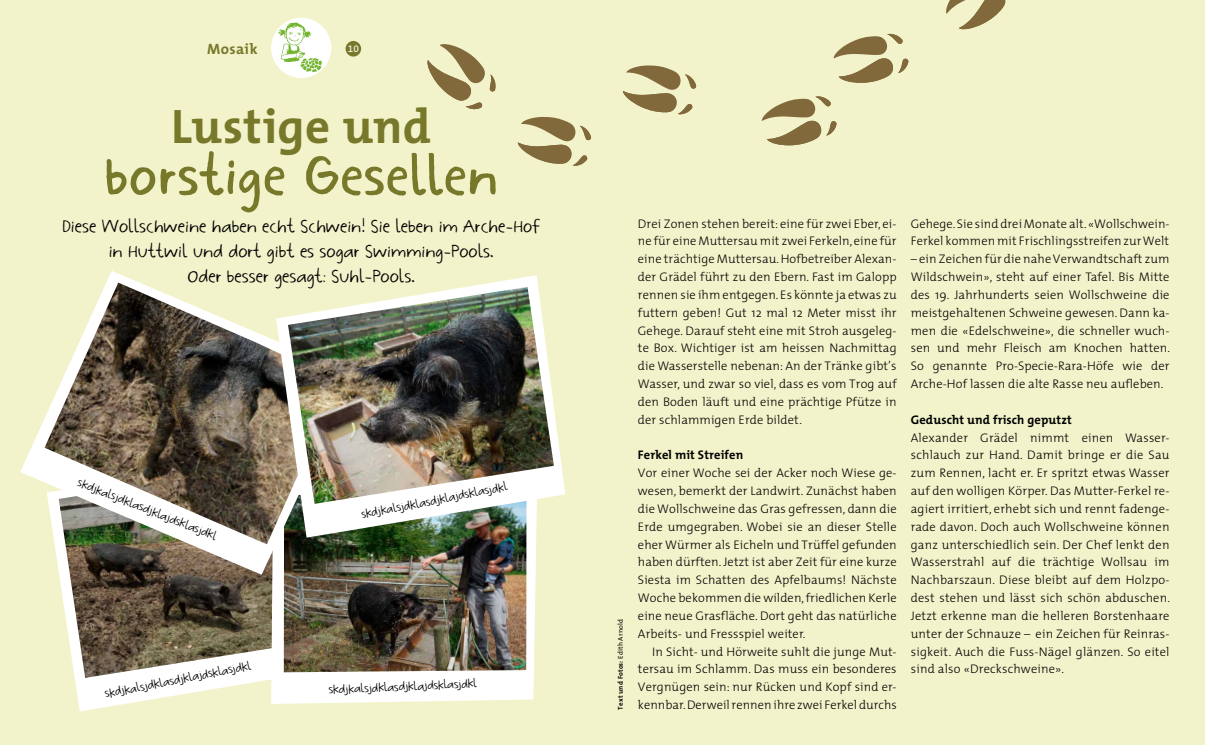
<style>
.page{position:relative;width:1205px;height:745px;background:#fff}
.page>*{position:absolute;margin:0;border:0;box-sizing:border-box;transform-origin:0 0}
.t1{font:700 64.38px "Vera";letter-spacing:.005em;color:#77782a}
.t2{font:700 48.75px "The Mix";letter-spacing:.005em;color:#77782a}
.t3{font:22.5px/25px "Vera";color:#000;text-align:center}
.t4{font:15px "Vera";color:#000}
.t5{font:700 15px "The Mix";letter-spacing:.025em;color:#77782a}
.t6{font:300 12.5px/17.8px "The Mix";letter-spacing:.01em;color:#000;text-align:justify}
.t7{font:700 12.5px "The Mix";letter-spacing:.01em;color:#000}
.t8{font:10px "The Serif B W5 Plain";color:#fff}
.t9{font:700 6.88px "The Mix";letter-spacing:.02em;color:#000}
.s1{font-weight:400}
</style>
<div class="page">
<div style="left:0;top:0;width:1205px;height:744px;background:#f2f3ca"></div>
<svg style="left:74px;top:677px;width:242px;height:34px;fill:#fefefc"></svg>
<img style="left:59px;top:574px;width:212px;height:103px">
<svg style="left:271px;top:537px;width:266px;height:166px;background:#fcfcf9"></svg>
<img style="left:284px;top:537px;width:242px;height:135px">
<div style="left:345px;top:41px;width:16px;height:16px;background:#77782a;border-radius:50%"></div>
<img style="left:271px;top:18px;width:60px;height:60px;border-radius:30px">
<svg style="left:20px;top:271px;width:335px;height:303px"></svg>
<img style="left:45px;top:282px;width:295px;height:262px">
<img style="left:276px;top:275px;width:289px;height:262px">
<img style="left:288px;top:287px;width:266px;height:216px">
<svg style="left:427px;top:44px;width:68px;height:65px"></svg>
<svg style="left:518px;top:117px;width:73px;height:49px"></svg>
<svg style="left:623px;top:65px;width:73px;height:49px"></svg>
<svg style="left:762px;top:96px;width:75px;height:49px"></svg>
<svg style="left:833px;top:34px;width:75px;height:49px"></svg>
<svg style="left:946px;top:0;width:60px;height:29px"></svg>
<p class="t5" style="left:207px;top:36px;width:52px">Mosaik</p>
<p class="t8" style="left:348px;top:43px;width:12px">10</p>
<h2 class="t2" style="left:171px;top:85px;width:262px">Lustige und</h2>
<h1 class="t1" style="left:104px;top:146px;width:395px">borstige Gesellen</h1>
<h3 class="t3" style="left:62px;top:214px;width:479px">Diese Wollschweine haben echt Schwein! Sie leben im Arche-Hof in Huttwil und dort gibt es sogar Swimming-Pools.<br>Oder besser gesagt: Suhl-Pools.</h3>
<p class="t4" style="left:80px;top:475px;width:150px;rotate:21deg">skdjkalsjdklasdjklajdsklasjdkl</p>
<p class="t4" style="left:360px;top:507px;width:150px;rotate:-11deg">skdjkalsjdklasdjklajdsklasjdkl</p>
<p class="t4" style="left:104px;top:686px;width:150px;rotate:-11deg">skdjkalsjdklasdjklajdsklasjdkl</p>
<p class="t4" style="left:328px;top:681px;width:150px;rotate:-2deg">skdjkalsjdklasdjklajdsklasjdkl</p>
<p class="t9" style="left:615px;top:709px;width:92px;rotate:-90deg">Text und Fotos: <span class="s1">Edith Arnold</span></p>
<p class="t6" style="left:638px;top:214px;width:260px">Drei Zonen stehen bereit: eine für zwei Eber, ei&shy;ne für eine Muttersau mit zwei Ferkeln, eine für eine trächtige Muttersau. Hofbetreiber Alexan&shy;der Grädel führt zu den Ebern. Fast im Galopp rennen sie ihm entgegen. Es könnte ja etwas zu futtern geben! Gut 12 mal 12 Meter misst ihr Gehege. Darauf steht eine mit Stroh ausgeleg&shy;te Box. Wichtiger ist am heissen Nachmittag die Wasserstelle nebenan: An der Tränke gibt’s Wasser, und zwar so viel, dass es vom Trog auf den Boden läuft und eine prächtige Pfütze in der schlammigen Erde bildet.</p>
<p class="t7" style="left:638px;top:444px;width:107px">Ferkel mit Streifen</p>
<p class="t6" style="left:638px;top:463px;width:260px">Vor einer Woche sei der Acker noch Wiese ge&shy;wesen, bemerkt der Landwirt. Zunächst haben die Wollschweine das Gras gefressen, dann die Erde umgegraben. Wobei sie an dieser Stelle eher Würmer als Eicheln und Trüffel gefunden haben dürften. Jetzt ist aber Zeit für eine kurze Siesta im Schatten des Apfelbaums! Nächste Woche bekommen die wilden, friedlichen Kerle eine neue Grasfläche. Dort geht das natürliche Arbeits- und Fressspiel weiter.</p>
<p class="t6" style="left:638px;top:641px;width:260px;text-indent:14px">In Sicht- und Hörweite suhlt die junge Mut&shy;tersau im Schlamm. Das muss ein besonderes Vergnügen sein: nur Rücken und Kopf sind er&shy;kennbar. Derweil rennen ihre zwei Ferkel durchs</p>
<p class="t6" style="left:911px;top:214px;width:260px">Gehege. Sie sind drei Monate alt. «Wollschwein-<br>Ferkel kommen mit Frischlingsstreifen zur Welt</p>
<p class="t6" style="left:911px;top:249px;width:261px">– ein Zeichen für die nahe Verwandtschaft zum Wildschwein», steht auf einer Tafel. Bis Mitte des 19. Jahrhunderts seien Wollschweine die meistgehaltenen Schweine gewesen. Dann ka&shy;men die «Edelschweine», die schneller wuch&shy;sen und mehr Fleisch am Knochen hatten.<br>So genannte Pro-Specie-Rara-Höfe wie der Arche-Hof lassen die alte Rasse neu aufleben.</p>
<p class="t7" style="left:911px;top:409px;width:162px">Geduscht und frisch geputzt</p>
<p class="t6" style="left:911px;top:428px;width:261px">Alexander Grädel nimmt einen Wasser&shy;schlauch zur Hand. Damit bringe er die Sau zum Rennen, lacht er. Er spritzt etwas Wasser auf den wolligen Körper. Das Mutter-Ferkel re&shy;agiert irritiert, erhebt sich und rennt fadenge&shy;rade davon. Doch auch Wollschweine können ganz unterschiedlich sein. Der Chef lenkt den Wasserstrahl auf die trächtige Wollsau im Nachbarszaun. Diese bleibt auf dem Holzpo&shy;dest stehen und lässt sich schön abduschen.<br>Jetzt erkenne man die helleren Borstenhaare unter der Schnauze – ein Zeichen für Reinras&shy;sigkeit. Auch die Fuss-Nägel glänzen. So eitel sind also «Dreckschweine».</p>
</div>
